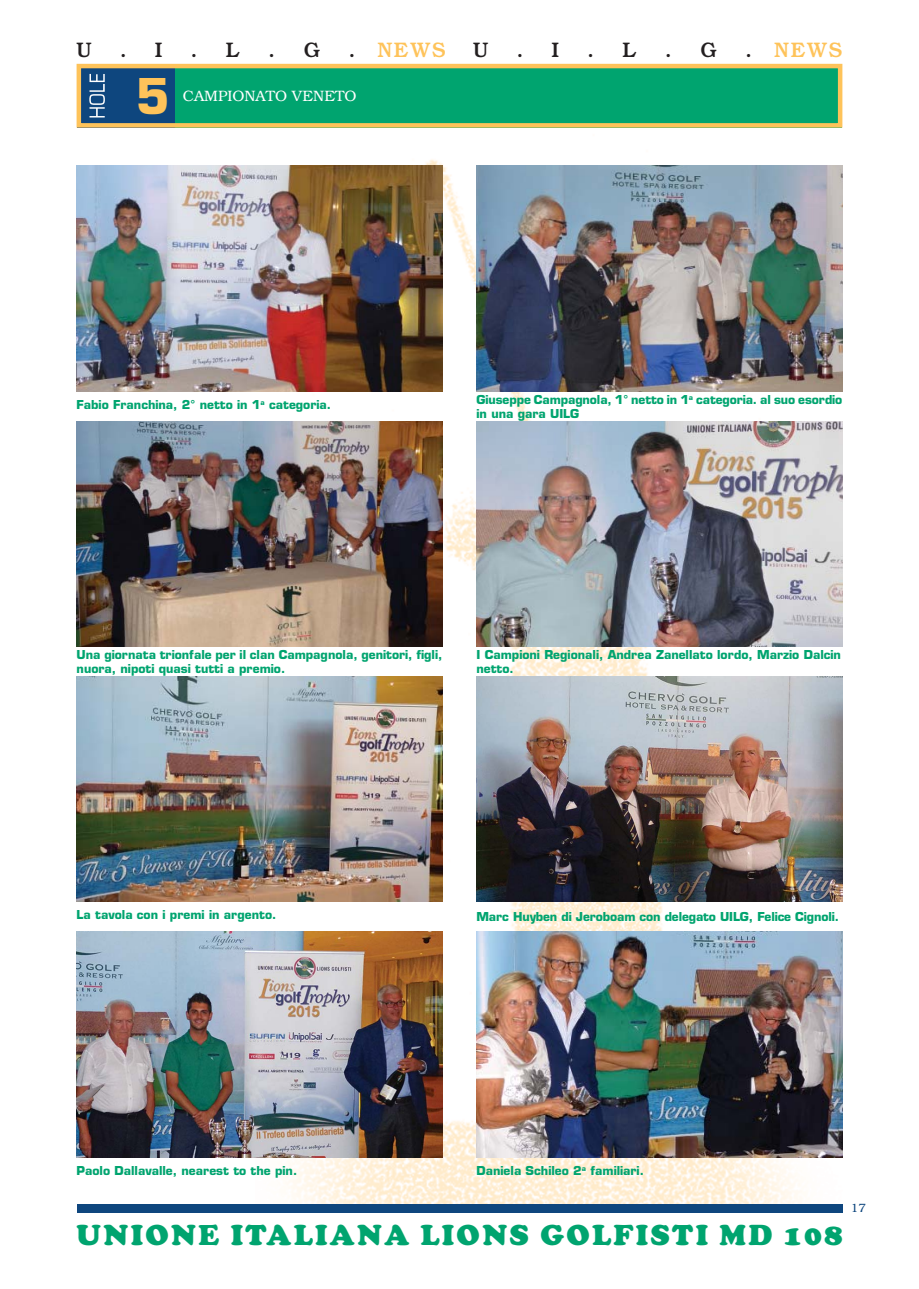
<style>
.page{position:relative;width:919px;height:1289px;background:#fff}
.page>*{position:absolute;margin:0;border:0;box-sizing:border-box;transform-origin:0 0}
.t1{font:700 48px "Eurostile LT Std";color:#fec35a}
.t2{font:28.5px "Cooper Black Std";letter-spacing:.085em;color:#00a46f}
.t3{font:500 21px "Bookman Std";color:#231f20}
.t4{font:500 21px "Bookman Std";letter-spacing:.065em;color:#fec35a}
.t5{font:300 15px "Bookman Std";color:#fff}
.t6{font:700 12px/14.4px "Eurostile LT Std";color:#00a46f}
.t7{font:300 12px "Bookman Std";color:#0e467e}
.s1{color:#231f20}
</style>
<div class="page">
<img style="left:255px;top:159px;width:587px;height:1044px">
<div style="left:77px;top:1203px;width:765px;height:9px;background:#0e467e"></div>
<div style="left:174px;top:64px;width:668px;height:64px;background:#00a46f"></div>
<div style="left:77px;top:64px;width:97px;height:64px;background:#0e467e"></div>
<div style="left:77px;top:64px;width:765px;height:64px;border:4px solid #fec35a"></div>
<svg style="left:89px;top:74px;width:16px;height:43px"></svg>
<img style="left:77px;top:931px;width:365px;height:226px">
<img style="left:77px;top:676px;width:365px;height:225px">
<img style="left:77px;top:421px;width:365px;height:225px">
<img style="left:77px;top:166px;width:365px;height:225px">
<img style="left:476px;top:931px;width:366px;height:226px">
<img style="left:476px;top:166px;width:366px;height:225px">
<img style="left:476px;top:421px;width:366px;height:225px">
<img style="left:476px;top:676px;width:366px;height:225px">
<h3 class="t3" style="left:77px;top:42px;width:17px">U</h3>
<h3 class="t3" style="left:120px;top:42px;width:8px">.</h3>
<h3 class="t3" style="left:155px;top:42px;width:9px">I</h3>
<h3 class="t3" style="left:191px;top:42px;width:8px">.</h3>
<h3 class="t3" style="left:226px;top:42px;width:16px">L</h3>
<h3 class="t3" style="left:268px;top:42px;width:8px">.</h3>
<h3 class="t3" style="left:303px;top:42px;width:18px">G</h3>
<h3 class="t4" style="left:348px;top:42px;width:98px"><span class="s1">.</span> NEWS</h3>
<h3 class="t3" style="left:473px;top:42px;width:17px">U</h3>
<h3 class="t3" style="left:516px;top:42px;width:8px">.</h3>
<h3 class="t3" style="left:551px;top:42px;width:9px">I</h3>
<h3 class="t3" style="left:587px;top:42px;width:8px">.</h3>
<h3 class="t3" style="left:622px;top:42px;width:16px">L</h3>
<h3 class="t3" style="left:665px;top:42px;width:8px">.</h3>
<h3 class="t3" style="left:700px;top:42px;width:18px">G</h3>
<h3 class="t4" style="left:745px;top:42px;width:98px"><span class="s1">.</span> NEWS</h3>
<h1 class="t1" style="left:136px;top:74px;width:36px">5</h1>
<p class="t5" style="left:183px;top:90px;width:175px">CAMPIONATO VENETO</p>
<p class="t6" style="left:77px;top:398px;width:256px">Fabio Franchina, 2° netto in 1<sup>a</sup> categoria.</p>
<p class="t6" style="left:476px;top:393px;width:367px">Giuseppe Campagnola, 1° netto in 1<sup>a</sup> categoria. al suo esordio in una gara UILG</p>
<p class="t6" style="left:77px;top:648px;width:367px">Una giornata trionfale per il clan Campagnola, genitori, figli, nuora, nipoti quasi tutti a premio.</p>
<p class="t6" style="left:476px;top:648px;width:366px">I Campioni Regionali, Andrea Zanellato lordo, Marzio Dalcin netto.</p>
<p class="t6" style="left:77px;top:908px;width:201px">La tavola con i premi in argento.</p>
<p class="t6" style="left:476px;top:910px;width:364px">Marc Huyben di Jeroboam con delegato UILG, Felice Cignoli.</p>
<p class="t6" style="left:77px;top:1163px;width:222px">Paolo Dallavalle, nearest to the pin.</p>
<p class="t6" style="left:476px;top:1163px;width:169px">Daniela Schileo 2<sup>a</sup> familiari.</p>
<h2 class="t2" style="left:77px;top:1224px;width:767px">UNIONE ITALIANA LIONS GOLFISTI MD 108</h2>
<p class="t7" style="left:850px;top:1203px;width:16px">17</p>
</div>
